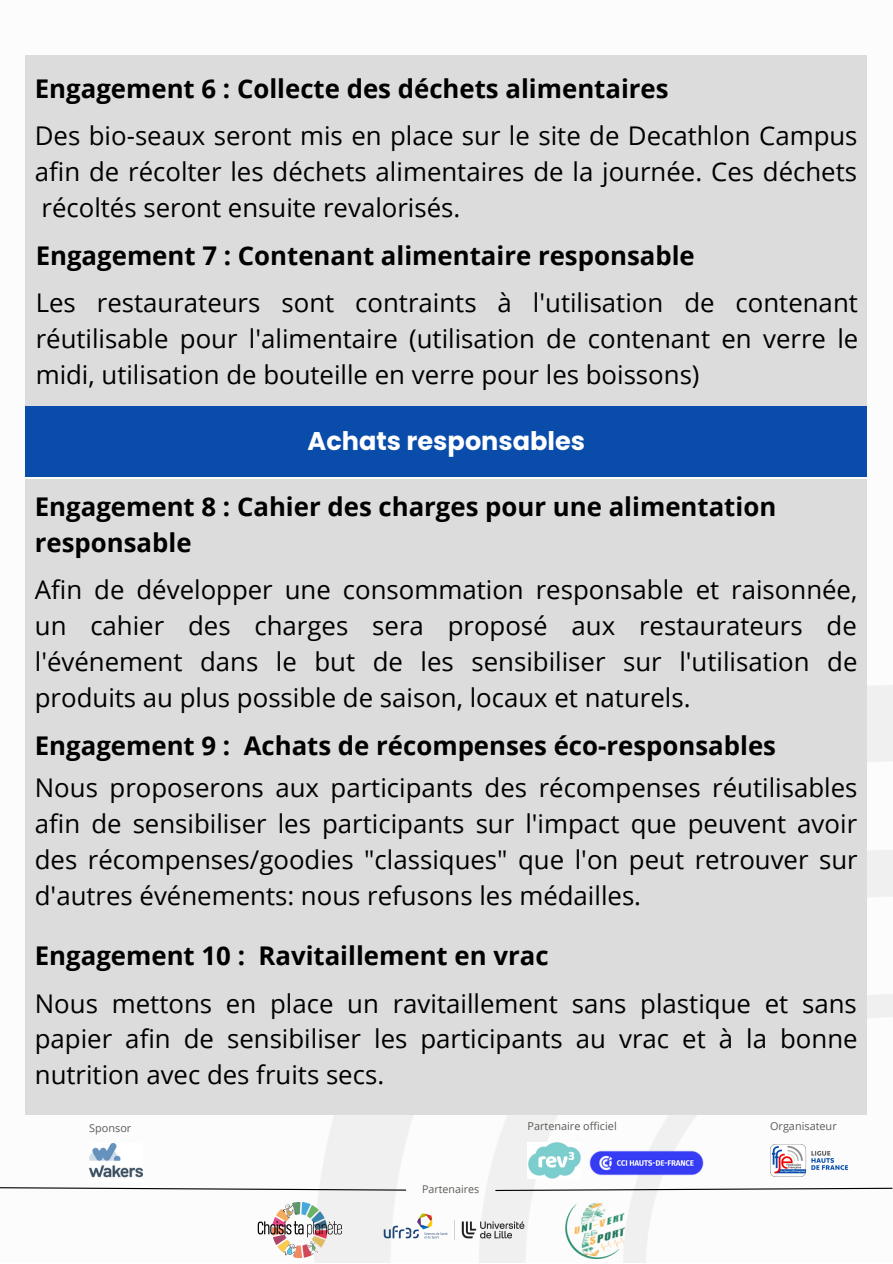
<style>
.page{position:relative;width:893px;height:1264px;background:#fff}
.page>*{position:absolute;margin:0;border:0;box-sizing:border-box;transform-origin:0 0}
.t1{font:25.8px/36px "Open Sans";color:#000;text-align:justify}
.t2{font:700 25.8px/36px "Open Sans";color:#000}
.t3{font:700 25.65px "Poppins";color:#fff}
.t4{font:10.95px "Open Sans";color:#595b54}
.t5{font:10.8px "Open Sans";color:#595b54}
.t6{font:10.65px "Open Sans";color:#595b54}
</style>
<div class="page">
<div style="left:25px;top:55px;width:841px;height:351px;background:#dcdcdc"></div>
<img style="left:314px;top:685px;width:578px;height:577px">
<div style="left:25px;top:406px;width:841px;height:71px;background:#094caa"></div>
<div style="left:25px;top:479px;width:841px;height:267px;background:#dcdcdc"></div>
<div style="left:25px;top:734px;width:841px;height:381px;background:#dcdcdc"></div>
<img style="left:770px;top:1143px;width:77px;height:33px">
<img style="left:257px;top:1202px;width:85px;height:55px">
<img style="left:565px;top:1202px;width:61px;height:56px">
<img style="left:576px;top:1137px;width:140px;height:50px">
<img style="left:376px;top:1208px;width:156px;height:43px">
<svg style="left:494px;top:1187px;width:398px;height:4px"></svg>
<svg style="left:0;top:1186px;width:407px;height:5px"></svg>
<img style="left:89px;top:1143px;width:53px;height:35px">
<img style="left:527px;top:1142px;width:53px;height:36px">
<p class="t2" style="left:35px;top:70px;width:635px">Engagement 6 : Collecte des déchets alimentaires</p>
<p class="t1" style="left:35px;top:117px;width:824px">Des bio-seaux seront mis en place sur le site de Decathlon Campus afin de récolter les déchets alimentaires de la journée. Ces déchets récoltés seront ensuite revalorisés.</p>
<p class="t2" style="left:36px;top:237px;width:660px">Engagement 7 : Contenant alimentaire responsable</p>
<p class="t1" style="left:36px;top:284px;width:824px">Les restaurateurs sont contraints à l'utilisation de contenant réutilisable pour l'alimentaire (utilisation de contenant en verre le midi, utilisation de bouteille en verre pour les boissons)</p>
<p class="t3" style="left:307px;top:423px;width:279px">Achats responsables</p>
<p class="t2" style="left:35px;top:487px;width:742px">Engagement 8 : Cahier des charges pour une alimentation responsable</p>
<p class="t1" style="left:35px;top:571px;width:824px">Afin de développer une consommation responsable et raisonnée, un cahier des charges sera proposé aux restaurateurs de l'événement dans le but de les sensibiliser sur l'utilisation de produits au plus possible de saison, locaux et naturels.</p>
<p class="t2" style="left:35px;top:727px;width:742px">Engagement 9 : Achats de récompenses éco-responsables</p>
<p class="t1" style="left:35px;top:768px;width:824px">Nous proposerons aux participants des récompenses réutilisables afin de sensibiliser les participants sur l'impact que peuvent avoir des récompenses/goodies "classiques" que l'on peut retrouver sur d'autres événements: nous refusons les médailles.</p>
<p class="t2" style="left:35px;top:936px;width:515px">Engagement 10 : Ravitaillement en vrac</p>
<p class="t1" style="left:35px;top:984px;width:824px">Nous mettons en place un ravitaillement sans plastique et sans papier afin de sensibiliser les participants au vrac et à la bonne nutrition avec des fruits secs.</p>
<p class="t5" style="left:89px;top:1120px;width:44px">Sponsor</p>
<p class="t4" style="left:527px;top:1118px;width:91px">Partenaire officiel</p>
<p class="t6" style="left:422px;top:1182px;width:59px">Partenaires</p>
<p class="t5" style="left:770px;top:1118px;width:68px">Organisateur</p>
</div>
